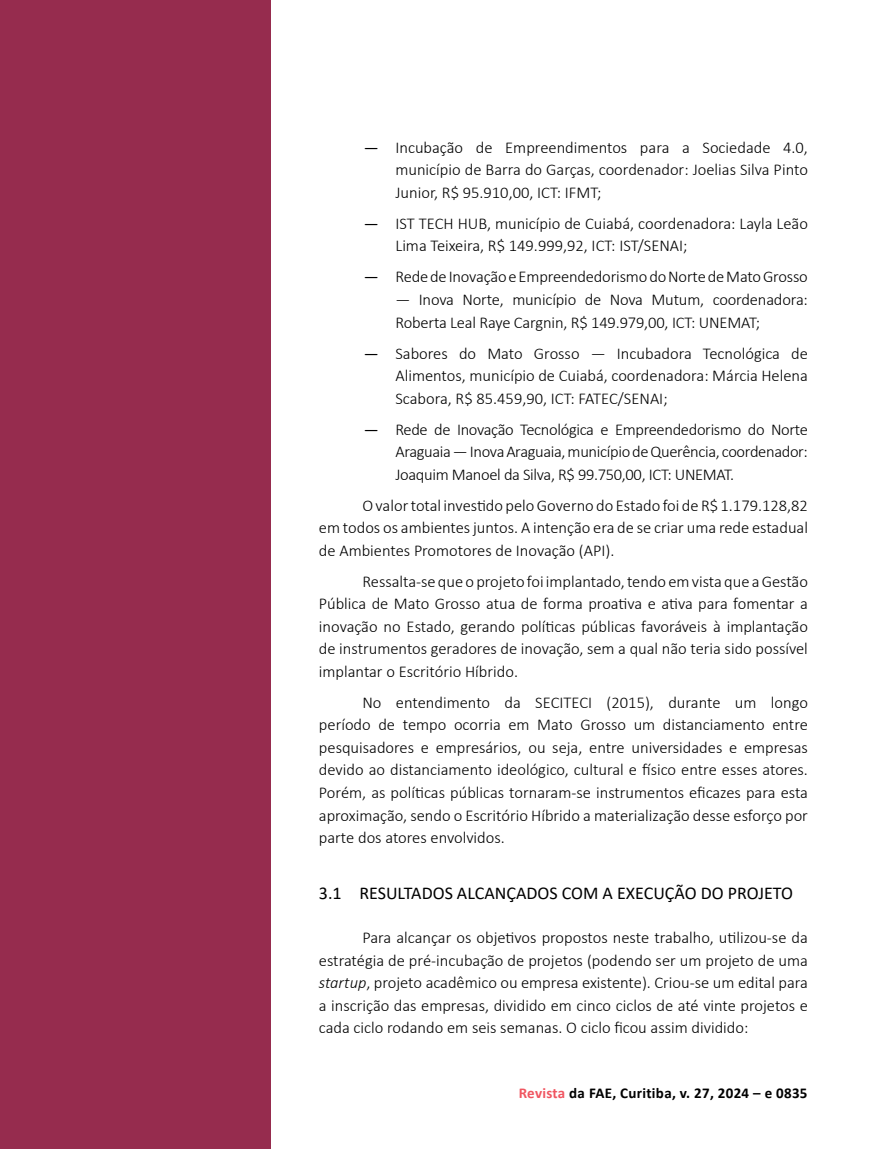
<style>
.page{position:relative;width:893px;height:1149px;background:#fff}
.page>*{position:absolute;margin:0;border:0;box-sizing:border-box;transform-origin:0 0}
.t1{font:18px "Calibri";color:#000}
.t2{font:300 16.5px/22.5px "Calibri";color:#000;text-align:justify}
.t3{font:700 15px "Calibri";letter-spacing:.02em;color:#000}
.s1{font-weight:400}
.s2{font-style:italic}
.s3{color:#f05661}
</style>
<div class="page">
<div style="left:0;top:0;width:270px;height:1148px;background:#962c4e"></div>
<p class="t2" style="left:395px;top:136px;width:414px;text-indent:-31px"><span class="s1">—</span> Incubação de Empreendimentos para a Sociedade 4.0, município de Barra do Garças, coordenador: Joelias Silva Pinto Junior, R$ 95.910,00, ICT: IFMT;</p>
<p class="t2" style="left:395px;top:212px;width:414px;text-indent:-31px"><span class="s1">—</span> IST TECH HUB, município de Cuiabá, coordenadora: Layla Leão<br>Lima Teixeira, R$ 149.999,92, ICT: IST/SENAI;</p>
<p class="t2" style="left:364px;top:265px;width:445px"><span class="s1">—</span> Rede de Inovação e Empreendedorismo do Norte de Mato Grosso</p>
<p class="t2" style="left:395px;top:288px;width:414px">— Inova Norte, município de Nova Mutum, coordenadora:<br>Roberta Leal Raye Cargnin, R$ 149.979,00, ICT: UNEMAT;</p>
<p class="t2" style="left:395px;top:341px;width:414px;text-indent:-31px"><span class="s1">—</span> Sabores do Mato Grosso — Incubadora Tecnológica de Alimentos, município de Cuiabá, coordenadora: Márcia Helena Scabora, R$ 85.459,90, ICT: FATEC/SENAI;</p>
<p class="t2" style="left:395px;top:417px;width:414px;text-indent:-31px"><span class="s1">—</span> Rede de Inovação Tecnológica e Empreendedorismo do Norte Araguaia — Inova Araguaia, município de Querência, coordenador:<br>Joaquim Manoel da Silva, R$ 99.750,00, ICT: UNEMAT.</p>
<p class="t2" style="left:319px;top:493px;width:491px;text-indent:43px">O valor total investido pelo Governo do Estado foi de R$ 1.179.128,82 em todos os ambientes juntos. A intenção era de se criar uma rede estadual de Ambientes Promotores de Inovação (API).</p>
<p class="t2" style="left:319px;top:569px;width:490px;text-indent:43px">Ressalta-se que o projeto foi implantado, tendo em vista que a Gestão Pública de Mato Grosso atua de forma proativa e ativa para fomentar a inovação no Estado, gerando políticas públicas favoráveis à implantação de instrumentos geradores de inovação, sem a qual não teria sido possível implantar o Escritório Híbrido.</p>
<p class="t2" style="left:319px;top:690px;width:490px;text-indent:43px">No entendimento da SECITECI (2015), durante um longo período de tempo ocorria em Mato Grosso um distanciamento entre pesquisadores e empresários, ou seja, entre universidades e empresas devido ao distanciamento ideológico, cultural e físico entre esses atores.<br>Porém, as políticas públicas tornaram-se instrumentos eficazes para esta aproximação, sendo o Escritório Híbrido a materialização desse esforço por parte dos atores envolvidos.</p>
<p class="t1" style="left:319px;top:880px;width:476px">3.1 RESULTADOS ALCANÇADOS COM A EXECUÇÃO DO PROJETO</p>
<p class="t2" style="left:319px;top:926px;width:490px;text-indent:43px">Para alcançar os objetivos propostos neste trabalho, utilizou-se da estratégia de pré-incubação de projetos (podendo ser um projeto de uma <span class="s2">startup</span>, projeto acadêmico ou empresa existente). Criou-se um edital para a inscrição das empresas, dividido em cinco ciclos de até vinte projetos e cada ciclo rodando em seis semanas. O ciclo ficou assim dividido:</p>
<p class="t3" style="left:519px;top:1081px;width:290px"><span class="s3">Revista</span> da FAE, Curitiba, v. 27, 2024 – e 0835</p>
</div>
